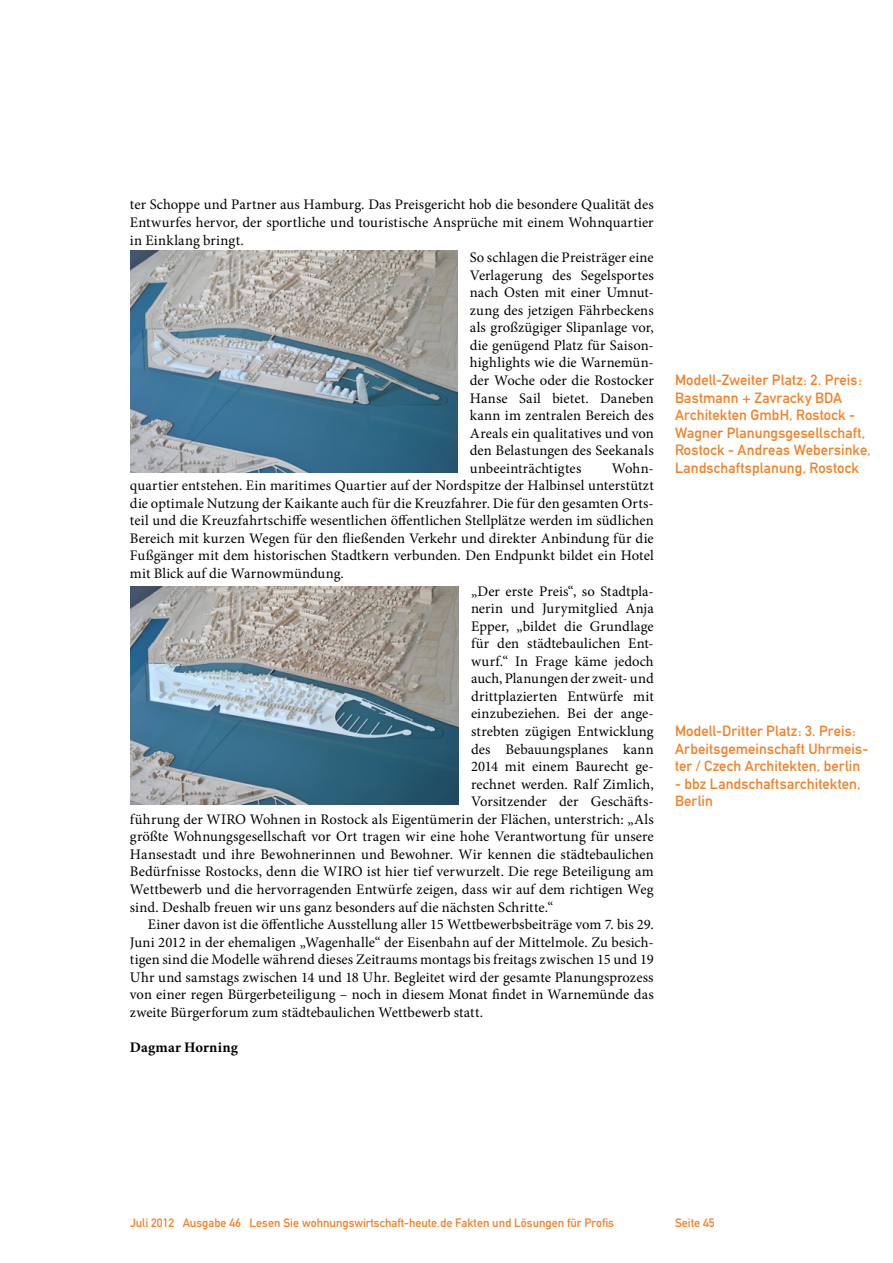
<style>
.page{position:relative;width:893px;height:1263px;background:#fff}
.page>*{position:absolute;margin:0;border:0;box-sizing:border-box;transform-origin:0 0}
.Fließtext_erste_Zeil{font:14.7px/17.5px "Minion Pro";letter-spacing:.005em;color:#000;text-align:justify}
.Fliesstext{font:14.7px/17.5px "Minion Pro";letter-spacing:.005em;color:#000;text-align:justify}
.Bildunterschrift{font:14.7px/17.5px "DIN Mittelschrift";letter-spacing:.005em;color:#f58025}
.AUTOR{font:700 14.7px "Minion Pro";letter-spacing:.015em;color:#000}
.t1{font:12px "DIN Mittelschrift";color:#f58025}
</style>
<div class="page">
<img style="left:130px;top:251px;width:327px;height:222px">
<img style="left:130px;top:586px;width:328px;height:219px">
<p class="Fließtext_erste_Zeil" style="left:130px;top:196px;width:525px">ter Schoppe und Partner aus Hamburg. Das Preisgericht hob die besondere Qualität des Entwurfes hervor, der sportliche und touristische Ansprüche mit einem Wohnquartier in Einklang bringt.</p>
<p class="Fließtext_erste_Zeil" style="left:470px;top:249px;width:185px">So schlagen die Preisträger eine Verlagerung des Segelsportes nach Osten mit einer Umnut&shy;zung des jetzigen Fährbeckens als großzügiger Slipanlage vor, die genügend Platz für Saison&shy;highlights wie die Warnemün&shy;der Woche oder die Rostocker Hanse Sail bietet. Daneben kann im zentralen Bereich des Areals ein qualitatives und von den Belastungen des Seekanals unbeeinträchtigtes</p>
<p class="Fließtext_erste_Zeil" style="left:130px;top:459px;width:525px;text-indent:482px">Wohn&shy;quartier entstehen. Ein maritimes Quartier auf der Nordspitze der Halbinsel unterstützt die optimale Nutzung der Kaikante auch für die Kreuzfahrer. Die für den gesamten Orts&shy;teil und die Kreuzfahrtschiffe wesentlichen öffentlichen Stellplätze werden im südlichen Bereich mit kurzen Wegen für den fließenden Verkehr und direkter Anbindung für die Fußgänger mit dem historischen Stadtkern verbunden. Den Endpunkt bildet ein Hotel mit Blick auf die Warnowmündung.</p>
<p class="Fließtext_erste_Zeil" style="left:471px;top:582px;width:184px">„Der erste Preis“, so Stadtpla-</p>
<p class="Fließtext_erste_Zeil" style="left:471px;top:600px;width:184px">nerin und Jurymitglied Anja</p>
<p class="Fließtext_erste_Zeil" style="left:471px;top:617px;width:184px">Epper, „bildet die Grundlage</p>
<p class="Fließtext_erste_Zeil" style="left:471px;top:635px;width:184px">für den städtebaulichen Ent-</p>
<p class="Fließtext_erste_Zeil" style="left:471px;top:652px;width:184px">wurf.“ In Frage käme jedoch</p>
<p class="Fließtext_erste_Zeil" style="left:471px;top:670px;width:184px">auch, Planungen der zweit- und</p>
<p class="Fließtext_erste_Zeil" style="left:471px;top:687px;width:184px">drittplazierten Entwürfe mit</p>
<p class="Fließtext_erste_Zeil" style="left:471px;top:705px;width:184px">einzubeziehen. Bei der ange-</p>
<p class="Fließtext_erste_Zeil" style="left:471px;top:723px;width:184px">strebten zügigen Entwicklung</p>
<p class="Fließtext_erste_Zeil" style="left:471px;top:740px;width:184px">des Bebauungsplanes kann</p>
<p class="Fließtext_erste_Zeil" style="left:471px;top:758px;width:184px">2014 mit einem Baurecht ge-</p>
<p class="Fließtext_erste_Zeil" style="left:471px;top:775px;width:184px">rechnet werden. Ralf Zimlich,</p>
<p class="Fließtext_erste_Zeil" style="left:471px;top:793px;width:184px">Vorsitzender der Geschäfts-</p>
<p class="Fließtext_erste_Zeil" style="left:130px;top:810px;width:525px">führung der WIRO Wohnen in Rostock als Eigentümerin der Flächen, unterstrich: „Als</p>
<p class="Fließtext_erste_Zeil" style="left:130px;top:828px;width:525px">größte Wohnungsgesellschaft vor Ort tragen wir eine hohe Verantwortung für unsere</p>
<p class="Fließtext_erste_Zeil" style="left:130px;top:845px;width:525px">Hansestadt und ihre Bewohnerinnen und Bewohner. Wir kennen die städtebaulichen</p>
<p class="Fließtext_erste_Zeil" style="left:130px;top:863px;width:525px">Bedürfnisse Rostocks, denn die WIRO ist hier tief verwurzelt. Die rege Beteiligung am</p>
<p class="Fließtext_erste_Zeil" style="left:130px;top:880px;width:525px">Wettbewerb und die hervorragenden Entwürfe zeigen, dass wir auf dem richtigen Weg</p>
<p class="Fließtext_erste_Zeil" style="left:130px;top:898px;width:425px">sind. Deshalb freuen wir uns ganz besonders auf die nächsten Schritte.“</p>
<p class="Fliesstext" style="left:130px;top:916px;width:525px;text-indent:18px">Einer davon ist die öffentliche Ausstellung aller 15 Wettbewerbsbeiträge vom 7. bis 29.<br>Juni 2012 in der ehemaligen „Wagenhalle“ der Eisenbahn auf der Mittelmole. Zu besich&shy;tigen sind die Modelle während dieses Zeitraums montags bis freitags zwischen 15 und 19<br>Uhr und samstags zwischen 14 und 18 Uhr. Begleitet wird der gesamte Planungsprozess von einer regen Bürgerbeteiligung – noch in diesem Monat findet in Warnemünde das zweite Bürgerforum zum städtebaulichen Wettbewerb statt.</p>
<p class="AUTOR" style="left:130px;top:1037px;width:109px">Dagmar Horning</p>
<p class="Bildunterschrift" style="left:675px;top:371px;width:197px">Modell-Zweiter Platz: 2. Preis:<br>Bastmann + Zavracky BDA<br>Architekten GmbH, Rostock -<br>Wagner Planungsgesellschaft,<br>Rostock - Andreas Webersinke,<br>Landschaftsplanung, Rostock</p>
<p class="Bildunterschrift" style="left:675px;top:722px;width:195px">Modell-Dritter Platz: 3. Preis:<br>Arbeitsgemeinschaft Uhrmeis&shy;ter / Czech Architekten, berlin</p>
<p class="Bildunterschrift" style="left:675px;top:775px;width:187px">- bbz Landschaftsarchitekten,<br>Berlin</p>
<p class="t1" style="left:130px;top:1216px;width:485px">Juli 2012 Ausgabe 46 Lesen Sie wohnungswirtschaft-heute.de Fakten und Lösungen für Profis</p>
<p class="t1" style="left:675px;top:1216px;width:41px">Seite 45</p>
</div>
